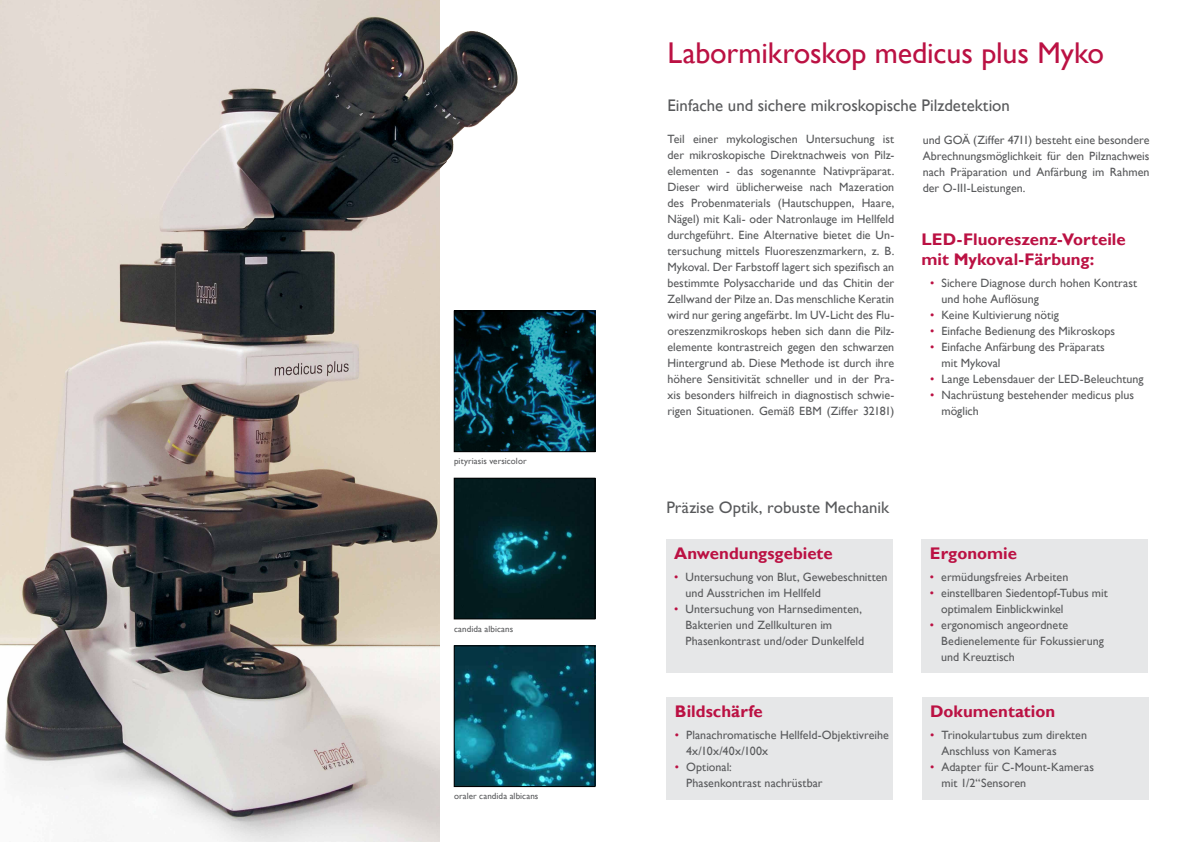
<style>
.page{position:relative;width:1191px;height:842px;background:#fff}
.page>*{position:absolute;margin:0;border:0;box-sizing:border-box;transform-origin:0 0}
.t1{font:30px "Gill Sans";letter-spacing:-.005em;color:#bb1143}
.t2{font:700 16.8px/20.2px "Gill Sans";color:#bb1143}
.t3{font:16.8px "Gill Sans";color:#58595b}
.t4{font:16.8px "Gill Sans";color:#58595b}
.t5{font:12px/16px "Gill Sans";color:#58595b}
.t6{font:9px "Gill Sans";letter-spacing:.01em;color:#58595b}
.s1{color:#bb1143}
</style>
<div class="page">
<img style="left:0;top:0;width:439px;height:842px">
<img style="left:300px;top:17px;width:76px;height:79px">
<div style="left:666px;top:539px;width:227px;height:133px;background:#e6e7e8"></div>
<div style="left:921px;top:539px;width:227px;height:133px;background:#e6e7e8"></div>
<img style="left:456px;top:312px;width:137px;height:138px">
<div style="left:454px;top:310px;width:141px;height:142px;border:1px solid #000"></div>
<img style="left:456px;top:480px;width:137px;height:137px">
<div style="left:454px;top:478px;width:141px;height:141px;border:1px solid #000"></div>
<img style="left:456px;top:647px;width:137px;height:138px">
<div style="left:454px;top:645px;width:141px;height:142px;border:1px solid #000"></div>
<div style="left:666px;top:697px;width:227px;height:102px;background:#e6e7e8"></div>
<div style="left:921px;top:697px;width:227px;height:102px;background:#e6e7e8"></div>
<p class="t6" style="left:454px;top:456px;width:74px">pityriasis versicolor</p>
<p class="t6" style="left:454px;top:623px;width:61px">candida albicans</p>
<p class="t6" style="left:454px;top:791px;width:86px">oraler candida albicans</p>
<h1 class="t1" style="left:667px;top:36px;width:438px">Labormikroskop medicus plus Myko</h1>
<h2 class="t3" style="left:667px;top:96px;width:344px">Einfache und sichere mikroskopische Pilzdetektion</h2>
<p class="t5" style="left:667px;top:132px;width:228px;text-align:justify">Teil einer mykologischen Untersuchung ist der mikroskopische Direktnachweis von Pilz&shy;elementen - das sogenannte Nativpräparat.<br>Dieser wird üblicherweise nach Mazeration des Probenmaterials (Hautschuppen, Haare, Nägel) mit Kali- oder Natronlauge im Hellfeld durchgeführt. Eine Alternative bietet die Un&shy;tersuchung mittels Fluoreszenzmarkern, z. B.<br>Mykoval. Der Farbstoff lagert sich spezifisch an bestimmte Polysaccharide und das Chitin der Zellwand der Pilze an. Das menschliche Keratin wird nur gering angefärbt. Im UV-Licht des Flu&shy;oreszenzmikroskops heben sich dann die Pilz&shy;elemente kontrastreich gegen den schwarzen Hintergrund ab. Diese Methode ist durch ihre höhere Sensitivität schneller und in der Pra&shy;xis besonders hilfreich in diagnostisch schwie&shy;rigen Situationen. Gemäß EBM (Ziffer 32181)</p>
<p class="t5" style="left:922px;top:132px;width:228px;text-align:justify">und GOÄ (Ziffer 4711) besteht eine besondere Abrechnungsmöglichkeit für den Pilznachweis nach Präparation und Anfärbung im Rahmen der O-III-Leistungen.</p>
<h2 class="t2" style="left:921px;top:230px;width:206px">LED-Fluoreszenz-Vorteile mit Mykoval-Färbung:</h2>
<p class="t5" style="left:941px;top:275px;width:197px;text-indent:-11px"><span class="s1">•</span> Sichere Diagnose durch hohen Kontrast und hohe Auflösung</p>
<p class="t5" style="left:930px;top:307px;width:130px"><span class="s1">•</span> Keine Kultivierung nötig</p>
<p class="t5" style="left:930px;top:323px;width:186px"><span class="s1">•</span> Einfache Bedienung des Mikroskops</p>
<p class="t5" style="left:941px;top:339px;width:165px;text-indent:-11px"><span class="s1">•</span> Einfache Anfärbung des Präparats mit Mykoval</p>
<p class="t5" style="left:930px;top:371px;width:215px"><span class="s1">•</span> Lange Lebensdauer der LED-Beleuchtung</p>
<p class="t5" style="left:941px;top:387px;width:194px;text-indent:-11px"><span class="s1">•</span> Nachrüstung bestehender medicus plus möglich</p>
<h2 class="t4" style="left:666px;top:498px;width:224px">Präzise Optik, robuste Mechanik</h2>
<h2 class="t2" style="left:674px;top:544px;width:160px">Anwendungsgebiete</h2>
<p class="t5" style="left:685px;top:570px;width:203px;text-indent:-11px"><span class="s1">•</span> Untersuchung von Blut, Gewebeschnitten und Ausstrichen im Hellfeld</p>
<p class="t5" style="left:685px;top:602px;width:180px;text-indent:-11px"><span class="s1">•</span> Untersuchung von Harnsedimenten,<br>Bakterien und Zellkulturen im<br>Phasenkontrast und/oder Dunkelfeld</p>
<h2 class="t2" style="left:675px;top:702px;width:89px">Bildschärfe</h2>
<p class="t5" style="left:686px;top:727px;width:204px;text-indent:-11px"><span class="s1">•</span> Planachromatische Hellfeld-Objektivreihe<br>4x/10x/40x/100x</p>
<p class="t5" style="left:686px;top:759px;width:138px;text-indent:-11px"><span class="s1">•</span> Optional:<br>Phasenkontrast nachrüstbar</p>
<h2 class="t2" style="left:930px;top:544px;width:88px">Ergonomie</h2>
<p class="t5" style="left:930px;top:569px;width:140px"><span class="s1">•</span> ermüdungsfreies Arbeiten</p>
<p class="t5" style="left:941px;top:585px;width:168px;text-indent:-11px"><span class="s1">•</span> einstellbaren Siedentopf-Tubus mit optimalem Einblickwinkel</p>
<p class="t5" style="left:941px;top:617px;width:164px;text-indent:-11px"><span class="s1">•</span> ergonomisch angeordnete<br>Bedienelemente für Fokussierung und Kreuztisch</p>
<h2 class="t2" style="left:930px;top:702px;width:127px">Dokumentation</h2>
<p class="t5" style="left:941px;top:727px;width:147px;text-indent:-11px"><span class="s1">•</span> Trinokulartubus zum direkten<br>Anschluss von Kameras</p>
<p class="t5" style="left:941px;top:759px;width:154px;text-indent:-11px"><span class="s1">•</span> Adapter für C-Mount-Kameras mit 1/2“Sensoren</p>
</div>
